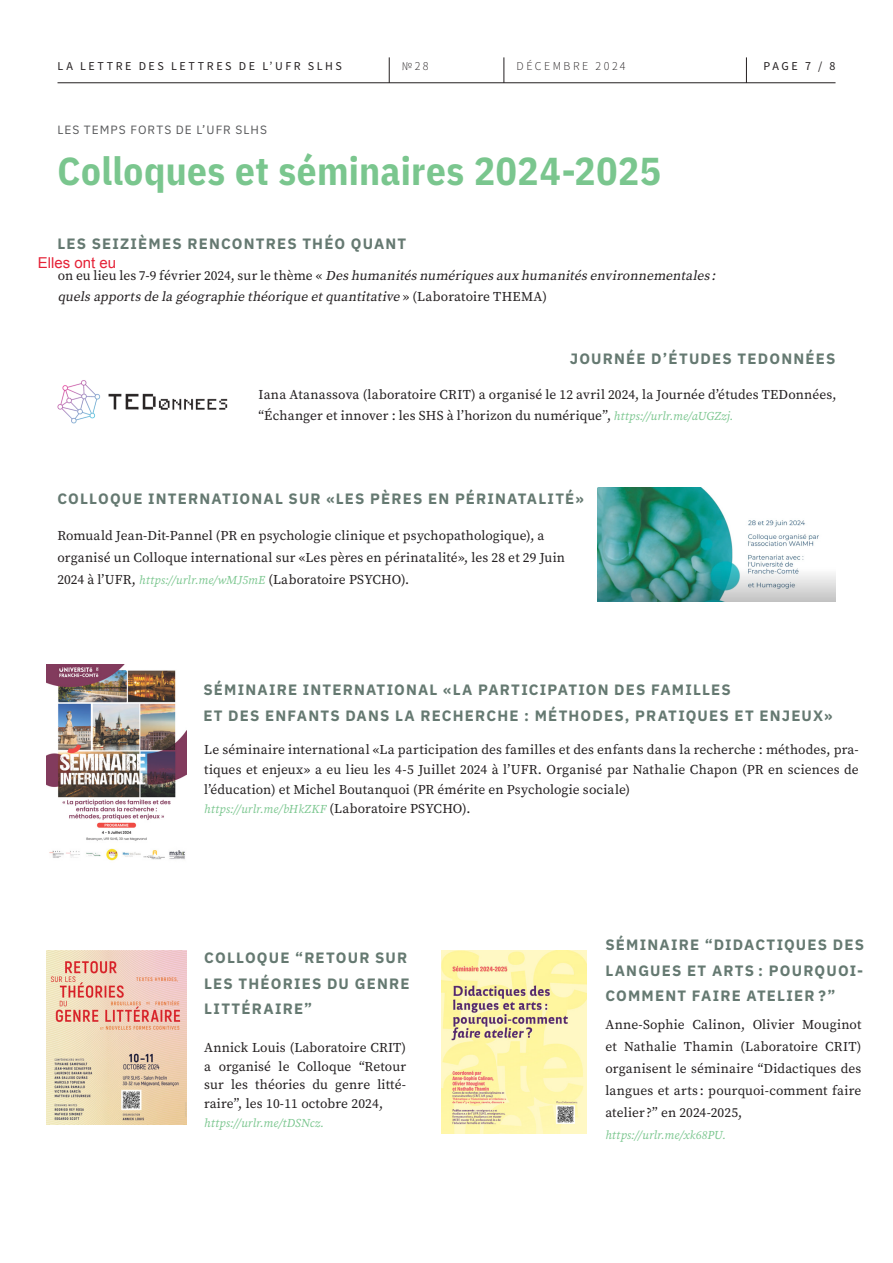
<style>
.page{position:relative;width:893px;height:1263px;background:#fff}
.page>*{position:absolute;margin:0;border:0;box-sizing:border-box;transform-origin:0 0}
.La_Une{font:700 39px "IBM Plex Sans Cond";letter-spacing:.015em;color:#7ac68e}
.Chapeau{font:700 15px/25.5px "IBM Plex Sans";letter-spacing:.08em;color:#657971;text-align:justify}
.t1{font:15px "Arial";color:#e52237}
.t2{font:13.5px/22px "Source Serif Pro";letter-spacing:.01em;color:#231f20;text-align:justify}
.t3{font:italic 13.5px/20.9px "Source Serif Pro";color:#231f20}
.t4{font:italic 12px "Source Serif Pro";letter-spacing:.005em;color:#7ac68e}
.t5{font:12px "Source Sans Pro";letter-spacing:.21em;color:#231f20}
.Chapeau-2{font:12px "IBM Plex Sans";letter-spacing:.085em;color:#57585a}
.t6{font:300 12px "Source Sans Pro";letter-spacing:.205em;color:#231f20}
.s1{font-style:normal}
.s2{font-style:italic;font-size:12px;color:#7ac68e}
.s3{font-style:normal;font-size:13.5px;color:#231f20}
</style>
<div class="page">
<hr style="left:58px;top:83px;width:777px;height:1px;background:#231f20">
<svg style="left:389px;top:57px;width:1px;height:26px"></svg>
<svg style="left:504px;top:57px;width:1px;height:26px"></svg>
<svg style="left:746px;top:57px;width:1px;height:26px"></svg>
<img style="left:46px;top:664px;width:140px;height:197px">
<img style="left:46px;top:951px;width:140px;height:174px">
<img style="left:441px;top:951px;width:146px;height:183px">
<img style="left:597px;top:488px;width:239px;height:114px">
<img style="left:58px;top:380px;width:169px;height:44px">
<p class="t5" style="left:58px;top:58px;width:286px">LA LETTRE DES LETTRES DE L’UFR SLHS</p>
<p class="t6" style="left:402px;top:58px;width:28px">№28</p>
<p class="t6" style="left:517px;top:58px;width:110px">DÉCEMBRE 2024</p>
<p class="t5" style="left:764px;top:58px;width:73px">PAGE 7 / 8</p>
<p class="Chapeau-2" style="left:57px;top:121px;width:211px">LES TEMPS FORTS DE L’UFR SLHS</p>
<p class="La_Une" style="left:57px;top:140px;width:605px">Colloques et séminaires 2024-2025</p>
<p class="Chapeau" style="left:57px;top:229px;width:350px">LES SEIZIÈMES RENCONTRES THÉO QUANT</p>
<p class="t1" style="left:38px;top:252px;width:80px">Elles ont eu</p>
<p class="t3" style="left:58px;top:265px;width:662px"><span class="s1">o n e u l i e u l e s 7 - 9 fé v r i e r 2 0 2 4, s u r l e t h è m e «</span> Deshumanitésnumériquesaux humanitésenvironnementales: quelsapportsde la géographie théorique etquantitative <span class="s1">» ( L a b o r a t o i r e T H E M A )</span></p>
<p class="Chapeau" style="left:570px;top:344px;width:267px">JOURNÉE D’ÉTUDES TEDONNÉES</p>
<p class="t2" style="left:259px;top:384px;width:579px">Iana Atanassova (laboratoire CRIT) a organisé le 12 avril 2024, la Journée d’études TEDonnées,</p>
<p class="t2" style="left:259px;top:405px;width:476px">“Échanger et innover : les SHS à l’horizon du numérique”, <span class="s2">https://urlr.me/aUGZzj.</span></p>
<p class="Chapeau" style="left:57px;top:485px;width:528px">COLLOQUE INTERNATIONAL SUR «LES PÈRES EN PÉRINATALITÉ»</p>
<p class="t2" style="left:57px;top:525px;width:509px;text-align:left">Romuald Jean-Dit-Pannel (PR en psychologie clinique et psychopathologique), a organisé un Colloque international sur «Les pères en périnatalité», les 28 et 29 Juin<br>2024 à l’UFR, <span class="s2">https://urlr.me/wMJ5mE</span> (Laboratoire PSYCHO).</p>
<p class="Chapeau" style="left:203px;top:676px;width:529px">SÉMINAIRE INTERNATIONAL «LA PARTICIPATION DES FAMILLES</p>
<p class="Chapeau" style="left:203px;top:701px;width:631px">ET DES ENFANTS DANS LA RECHERCHE : MÉTHODES, PRATIQUES ET ENJEUX»</p>
<p class="t2" style="left:204px;top:740px;width:656px;line-height:19.8px">Le séminaire international «La participation des familles et des enfants dans la recherche : méthodes, pra&shy;tiques et enjeux» a eu lieu les 4-5 Juillet 2024 à l’UFR. Organisé par Nathalie Chapon (PR en sciences de l’éducation) et Michel Boutanquoi (PR émérite en Psychologie sociale)</p>
<p class="t4" style="left:204px;top:801px;width:268px">https://urlr.me/bHkZKF <span class="s3">(Laboratoire PSYCHO).</span></p>
<p class="Chapeau" style="left:204px;top:944px;width:207px;text-align:left">COLLOQUE “RETOUR SUR<br>LES THÉORIES DU GENRE<br>LITTÉRAIRE”</p>
<p class="t2" style="left:204px;top:1038px;width:203px;line-height:18.9px">Annick Louis (Laboratoire CRIT) a organisé le Colloque “Retour sur les théories du genre litté&shy;raire”, les 10-11 octobre 2024,</p>
<p class="t4" style="left:204px;top:1115px;width:121px">https://urlr.me/tDSNcz.</p>
<p class="Chapeau" style="left:605px;top:931px;width:260px">SÉMINAIRE “DIDACTIQUES DES LANGUES ET ARTS : POURQUOI-COMMENT FAIRE ATELIER ?”</p>
<p class="t2" style="left:605px;top:1013px;width:258px">Anne-Sophie Calinon, Olivier Mouginot et Nathalie Thamin (Laboratoire CRIT) organisent le séminaire “Didactiques des langues et arts : pourquoi-comment faire atelier ?” en 2024-2025,</p>
<p class="t4" style="left:605px;top:1127px;width:122px">https://urlr.me/xk68PU.</p>
</div>
